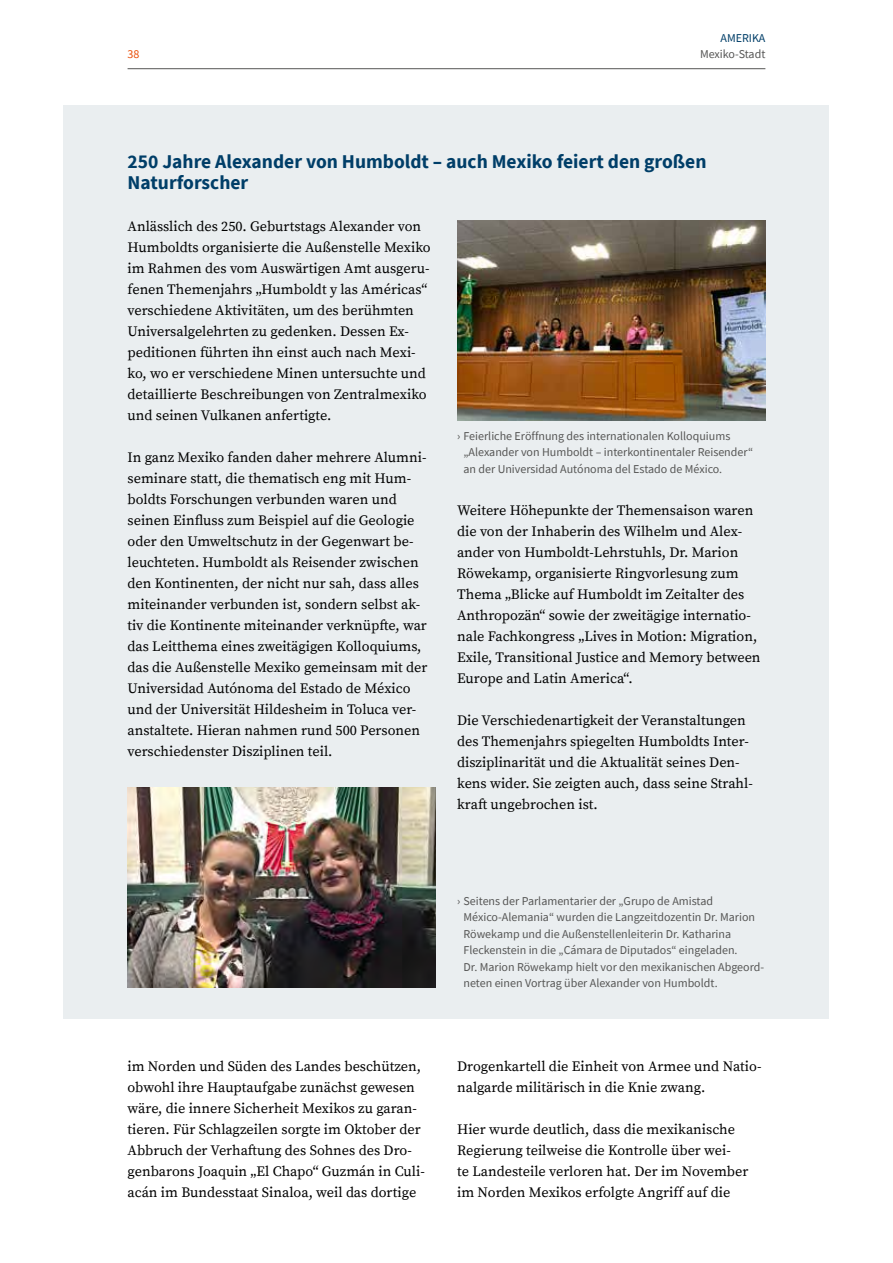
<style>
.page{position:relative;width:893px;height:1263px;background:#fff}
.page>*{position:absolute;margin:0;border:0;box-sizing:border-box;transform-origin:0 0}
.t1{font:700 19.5px/21px "Source Sans Pro";color:#003e68}
.t2{font:14.25px/21px "Source Serif Pro";color:#000}
.t3{font:12px/16.5px "Source Sans Pro";color:#565655}
.t4{font:12px "Source Sans Pro";color:#003e68}
.t5{font:12px "Source Sans Pro";color:#e94c05}
</style>
<div class="page">
<div style="left:64px;top:105px;width:765px;height:914px;background:#eaeef0"></div>
<img style="left:457px;top:220px;width:308px;height:200px">
<img style="left:128px;top:788px;width:308px;height:199px">
<hr style="left:128px;top:68px;width:637px;height:1px;background:#565655">
<p class="t4" style="left:720px;top:30px;width:46px">AMERIKA</p>
<p class="t5" style="left:128px;top:46px;width:13px">38</p>
<p class="t3" style="left:700px;top:46px;width:67px">Mexiko-Stadt</p>
<h1 class="t1" style="left:128px;top:151px;width:580px">250 Jahre Alexander von Humboldt – auch Mexiko feiert den großen<br>Naturforscher</h1>
<p class="t2" style="left:128px;top:216px;width:305px">Anlässlich des 250. Geburtstags Alexander von Humboldts organisierte die Außenstelle Mexiko im Rahmen des vom Auswärtigen Amt ausgeru&shy;fenen Themenjahrs „Humboldt y las Américas“ verschiedene Aktivitäten, um des berühmten Universalgelehrten zu gedenken. Dessen Ex&shy;peditionen führten ihn einst auch nach Mexi&shy;ko, wo er verschiedene Minen untersuchte und detaillierte Beschreibungen von Zentralmexiko und seinen Vulkanen anfertigte.</p>
<p class="t2" style="left:128px;top:447px;width:302px">In ganz Mexiko fanden daher mehrere Alumni&shy;seminare statt, die thematisch eng mit Hum&shy;boldts Forschungen verbunden waren und seinen Einfluss zum Beispiel auf die Geologie oder den Umweltschutz in der Gegenwart be&shy;leuchteten. Humboldt als Reisender zwischen den Kontinenten, der nicht nur sah, dass alles miteinander verbunden ist, sondern selbst ak&shy;tiv die Kontinente miteinander verknüpfte, war das Leitthema eines zweitägigen Kolloquiums, das die Außenstelle Mexiko gemeinsam mit der Universidad Autónoma del Estado de México und der Universität Hildesheim in Toluca ver&shy;anstaltete. Hieran nahmen rund 500 Personen verschiedenster Disziplinen teil.</p>
<p class="t3" style="left:463px;top:427px;width:291px;text-indent:-6px">› Feierliche Eröffnung des internationalen Kolloquiums „-Alexander von H umboldt – interkontinentaler Reisender“ an der Universidad Autónoma del Estado de México.</p>
<p class="t2" style="left:457px;top:500px;width:305px">Weitere Höhepunkte der Themensaison waren die von der Inhaberin des Wilhelm und Alex&shy;ander von Humboldt-Lehrstuhls, Dr. Marion Röwekamp, organisierte Ringvorlesung zum Thema „Blicke auf Humboldt im Zeitalter des Anthropozän“ sowie der zweitägige internatio&shy;nale Fachkongress „Lives in Motion: Migration, Exile, Transitional Justice and Memory between Europe and Latin America“.</p>
<p class="t2" style="left:457px;top:710px;width:297px">Die Verschiedenartigkeit der Veranstaltungen des Themenjahrs spiegelten Humboldts Inter&shy;disziplinarität und die Aktualität seines Den&shy;kens wider. Sie zeigten auch, dass seine Strahl&shy;kraft ungebrochen ist.</p>
<p class="t3" style="left:463px;top:892px;width:302px;text-indent:-6px">› Seitens der Parlamentarier der „Grupo de Amistad México--Alemania“ wurden die Langzeitdozentin Dr. Marion Röwekamp und die Außenstellenleiterin Dr. Katharina Fleckenstein in die „Cámara de Diputados“ eingeladen.<br>Dr. Marion Röwekamp hielt vor den mexikanischen Abgeord&shy;neten einen Vortrag über Alexander von H umboldt.</p>
<p class="t2" style="left:128px;top:1056px;width:299px">im Norden und Süden des Landes beschützen, obwohl ihre Hauptaufgabe zunächst gewesen wäre, die innere Sicherheit Mexikos zu garan&shy;tieren. Für Schlagzeilen sorgte im Oktober der Abbruch der Verhaftung des Sohnes des Dro&shy;genbarons Joaquin „El Chapo“ Guzmán in Culi&shy;acán im Bundesstaat Sinaloa, weil das dortige</p>
<p class="t2" style="left:457px;top:1056px;width:306px">Drogenkartell die Einheit von Armee und Natio&shy;nalgarde militärisch in die Knie zwang.</p>
<p class="t2" style="left:457px;top:1119px;width:293px">Hier wurde deutlich, dass die mexikanische Regierung teilweise die Kontrolle über wei-<br>te Landesteile verloren hat. Der im November im Norden Mexikos erfolgte Angriff auf die</p>
</div>
